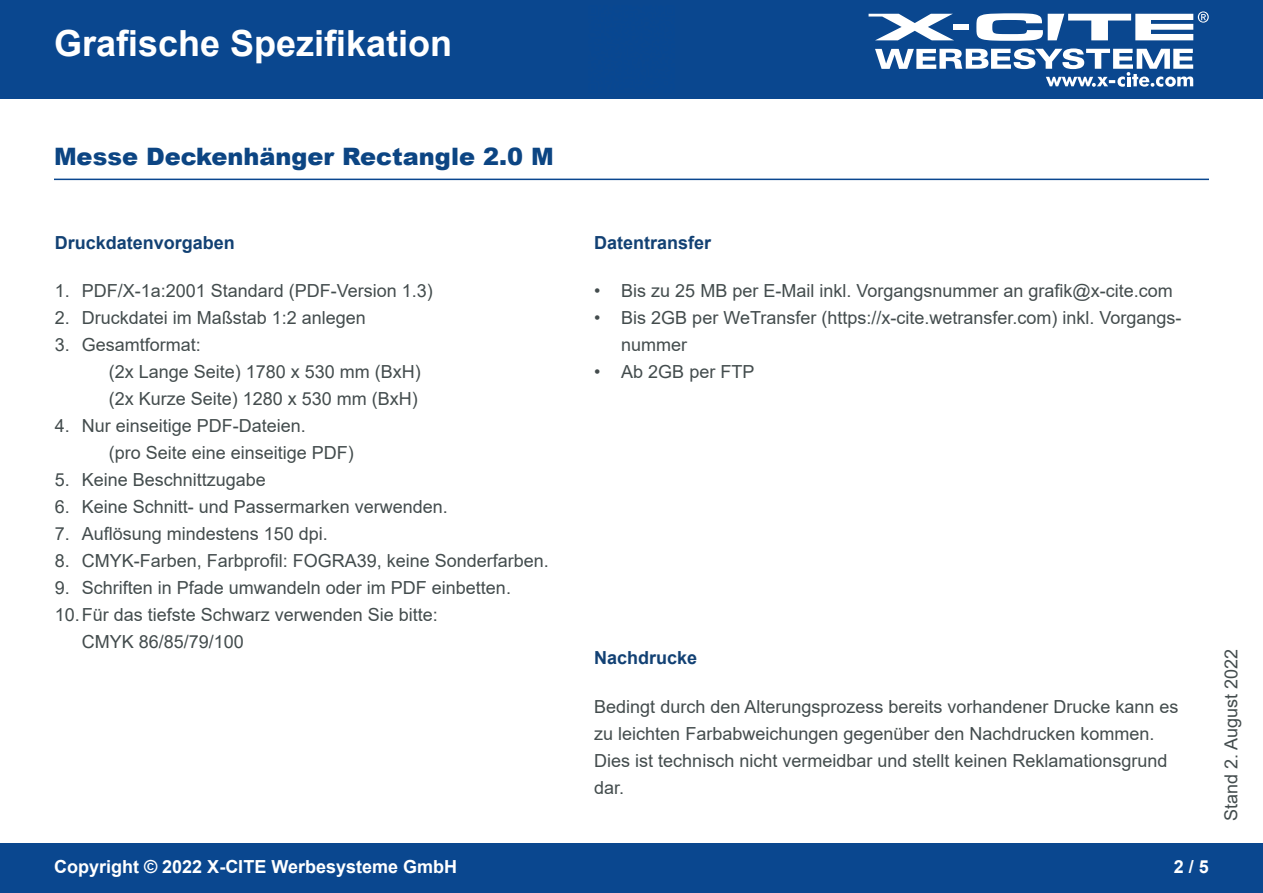
<style>
.page{position:relative;width:1263px;height:893px;background:#fff}
.page>*{position:absolute;margin:0;border:0;box-sizing:border-box;transform-origin:0 0}
.t1{font:700 36px "Arial";color:#fff}
.t2{font:900 24px "Arial";color:#0c4583}
.t3{font:18px/27px "Arial";color:#434c4d}
.t4{font:700 18px "Arial";color:#124174}
.t5{font:700 18px "Arial";color:#fff}
</style>
<div class="page">
<div style="left:0;top:0;width:1263px;height:98px;background:#0a478f"></div>
<div style="left:0;top:844px;width:1263px;height:49px;background:#0a478f"></div>
<svg style="left:868px;top:14px;width:85px;height:26px"></svg>
<div style="left:953px;top:24px;width:15px;height:6px;background:#fff"></div>
<svg style="left:875px;top:48px;width:318px;height:39px"></svg>
<svg style="left:976px;top:11px;width:233px;height:30px"></svg>
<hr style="left:54px;top:179px;width:1155px;height:1px;background:#0a478f">
<h1 class="t1" style="left:54px;top:18px;width:400px">Grafische Spezifikation</h1>
<h2 class="t2" style="left:54px;top:139px;width:501px">Messe Deckenhänger Rectangle 2.0 M</h2>
<p class="t4" style="left:55px;top:230px;width:182px">Druckdatenvorgaben</p>
<p class="t3" style="left:55px;top:277px;width:380px">1. PDF/X-1a:2001 Standard (PDF-Version 1.3)</p>
<p class="t3" style="left:55px;top:304px;width:313px">2. Druckdatei im Maßstab 1:2 anlegen</p>
<p class="t3" style="left:109px;top:331px;width:314px;text-indent:-54px">3. Gesamtformat:<br>(2x Lange Seite) 1780 x 530 mm (BxH) (2x Kurze Seite) 1280 x 530 mm (BxH)</p>
<p class="t3" style="left:109px;top:412px;width:247px;text-indent:-54px">4. Nur einseitige PDF-Dateien.<br>(pro Seite eine einseitige PDF)</p>
<p class="t3" style="left:55px;top:466px;width:213px">5. Keine Beschnittzugabe</p>
<p class="t3" style="left:55px;top:493px;width:395px">6. Keine Schnitt- und Passermarken verwenden.</p>
<p class="t3" style="left:55px;top:520px;width:275px">7. Auflösung mindestens 150 dpi.</p>
<p class="t3" style="left:55px;top:547px;width:496px">8. CMYK-Farben, Farbprofil: FOGRA39, keine Sonderfarben.</p>
<p class="t3" style="left:55px;top:574px;width:458px">9. Schriften in Pfade umwandeln oder im PDF einbetten.</p>
<p class="t3" style="left:55px;top:601px;width:385px">10.Für das tiefste Schwarz verwenden Sie bitte:</p>
<p class="t3" style="left:82px;top:628px;width:164px">CMYK 86/85/79/100</p>
<p class="t4" style="left:594px;top:230px;width:119px">Datentransfer</p>
<p class="t3" style="left:594px;top:277px;width:580px">• Bis zu 25 MB per E-Mail inkl. Vorgangsnummer an grafik@x-cite.com</p>
<p class="t3" style="left:621px;top:304px;width:562px;text-indent:-27px">• Bis 2GB per WeTransfer (https://x-cite.wetransfer.com) inkl. Vorgangs&shy;nummer</p>
<p class="t3" style="left:594px;top:358px;width:162px">• Ab 2GB per FTP</p>
<p class="t4" style="left:594px;top:645px;width:105px">Nachdrucke</p>
<p class="t3" style="left:594px;top:693px;width:586px">Bedingt durch den Alterungsprozess bereits vorhandener Drucke kann es zu leichten Farbabweichungen gegenüber den Nachdrucken kommen.<br>Dies ist technisch nicht vermeidbar und stellt keinen Reklamationsgrund dar.</p>
<p class="t3" style="left:1217px;top:821px;width:174px;rotate:-90deg">Stand 2. August 2022</p>
<p class="t5" style="left:54px;top:854px;width:405px">Copyright © 2022 X-CITE Werbesysteme GmbH</p>
<p class="t5" style="left:1174px;top:854px;width:37px">2 / 5</p>
</div>
